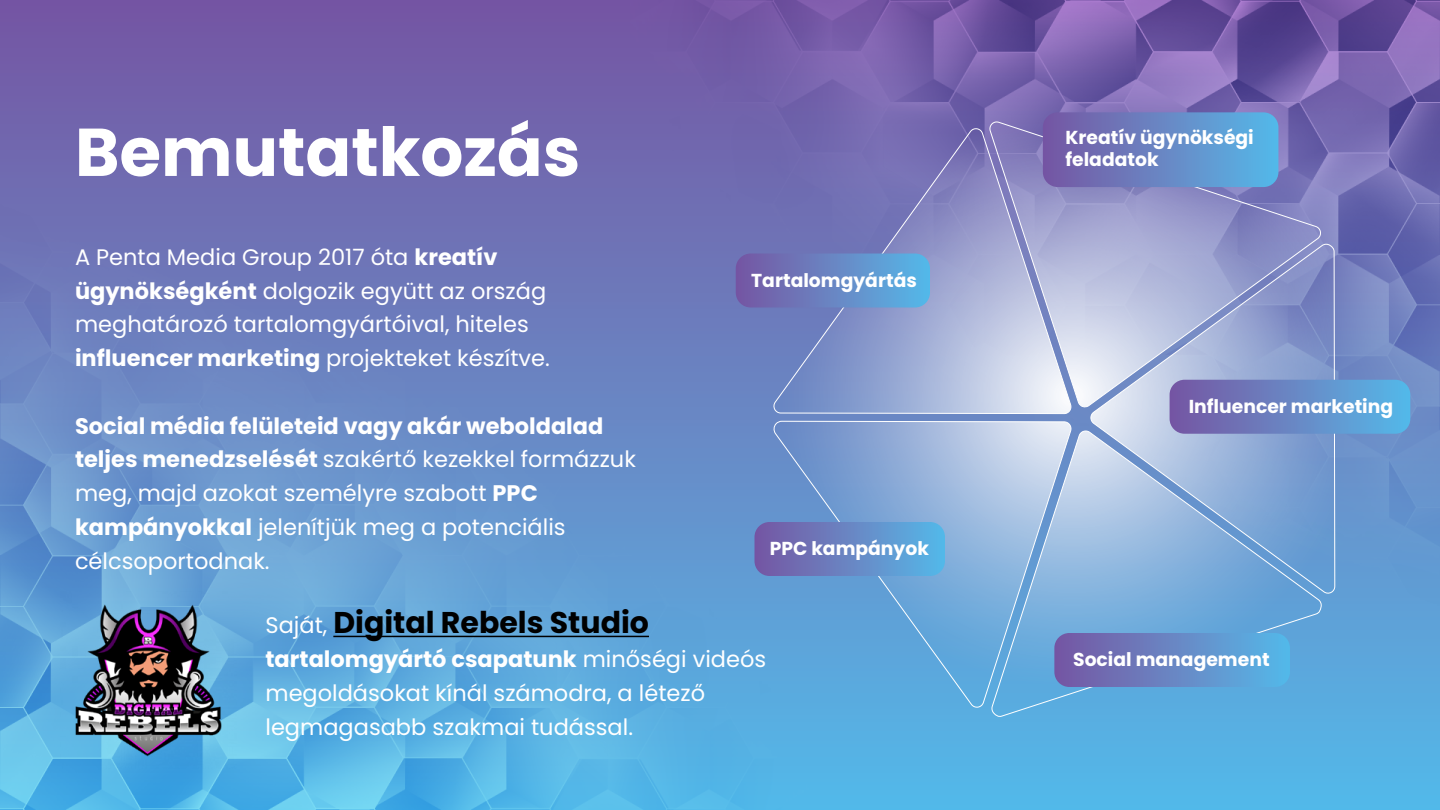
<style>
.page{position:relative;width:1440px;height:810px;background:#fff}
.page>*{position:absolute;margin:0;border:0;box-sizing:border-box;transform-origin:0 0}
.t1{font:700 67.5px "Poppins";color:#fff}
.t2{font:700 30px "Poppins";color:#000}
.t3{font:22.5px/33.8px "Poppins";color:#fff}
.t4{font:700 18.75px/22.5px "Poppins";color:#fff}
.s1{font-weight:700}
.s2{font-weight:400;font-size:22.5px;color:#fff}
</style>
<div class="page">
<img style="left:0;top:0;width:1440px;height:810px">
<img style="left:60px;top:592px;width:177px;height:177px">
<hr style="left:333px;top:636px;width:316px;height:1px;background:#000">
<svg style="left:773px;top:128px;width:299px;height:286px;background:#878dc4"></svg>
<svg style="left:1090px;top:0;width:246px;height:810px;background:#6b88c6"></svg>
<svg style="left:991px;top:430px;width:332px;height:287px;background:#82b0dc"></svg>
<svg style="left:773px;top:421px;width:299px;height:287px;background:#7daedb"></svg>
<svg style="left:989px;top:121px;width:332px;height:287px;background:#a5abd3"></svg>
<svg style="left:1170px;top:380px;width:240px;height:54px;background:#6786c4"></svg>
<svg style="left:1054px;top:633px;width:236px;height:54px;background:#6687c4"></svg>
<svg style="left:754px;top:522px;width:191px;height:54px;background:#6787c4"></svg>
<svg style="left:736px;top:254px;width:194px;height:54px;background:#6786c4"></svg>
<svg style="left:1043px;top:112px;width:235px;height:75px;background:#6786c4"></svg>
<h1 class="t1" style="left:75px;top:108px;width:507px">Bemutatkozás</h1>
<p class="t3" style="left:75px;top:240px;width:476px">A Penta Media Group 2017 óta <span class="s1">kreatív ügynökségként</span> dolgozik együtt az ország meghatározó tartalomgyártóival, hiteles <span class="s1">influencer marketing</span> projekteket készítve.</p>
<p class="t4" style="left:751px;top:269px;width:167px">Tartalomgyártás</p>
<p class="t3" style="left:75px;top:409px;width:562px"><span class="s1">Social média felületeid vagy akár weboldalad teljes menedzselését</span> szakértő kezekkel formázzuk meg, majd azokat személyre szabott <span class="s1">PPC kampányokkal</span> jelenítjük meg a potenciális célcsoportodnak.</p>
<h2 class="t2" style="left:266px;top:603px;width:385px"><span class="s2">Saját,</span> Digital Rebels Studio</h2>
<p class="t3" style="left:266px;top:642px;width:502px"><span class="s1">tartalomgyártó csapatunk</span> minőségi videós megoldásokat kínál számodra, a létező legmagasabb szakmai tudással.</p>
<p class="t4" style="left:770px;top:538px;width:161px">PPC kampányok</p>
<p class="t4" style="left:1065px;top:126px;width:190px">Kreatív ügynökségi feladatok</p>
<p class="t4" style="left:1189px;top:395px;width:206px">Influencer marketing</p>
<p class="t4" style="left:1073px;top:649px;width:198px">Social management</p>
</div>
